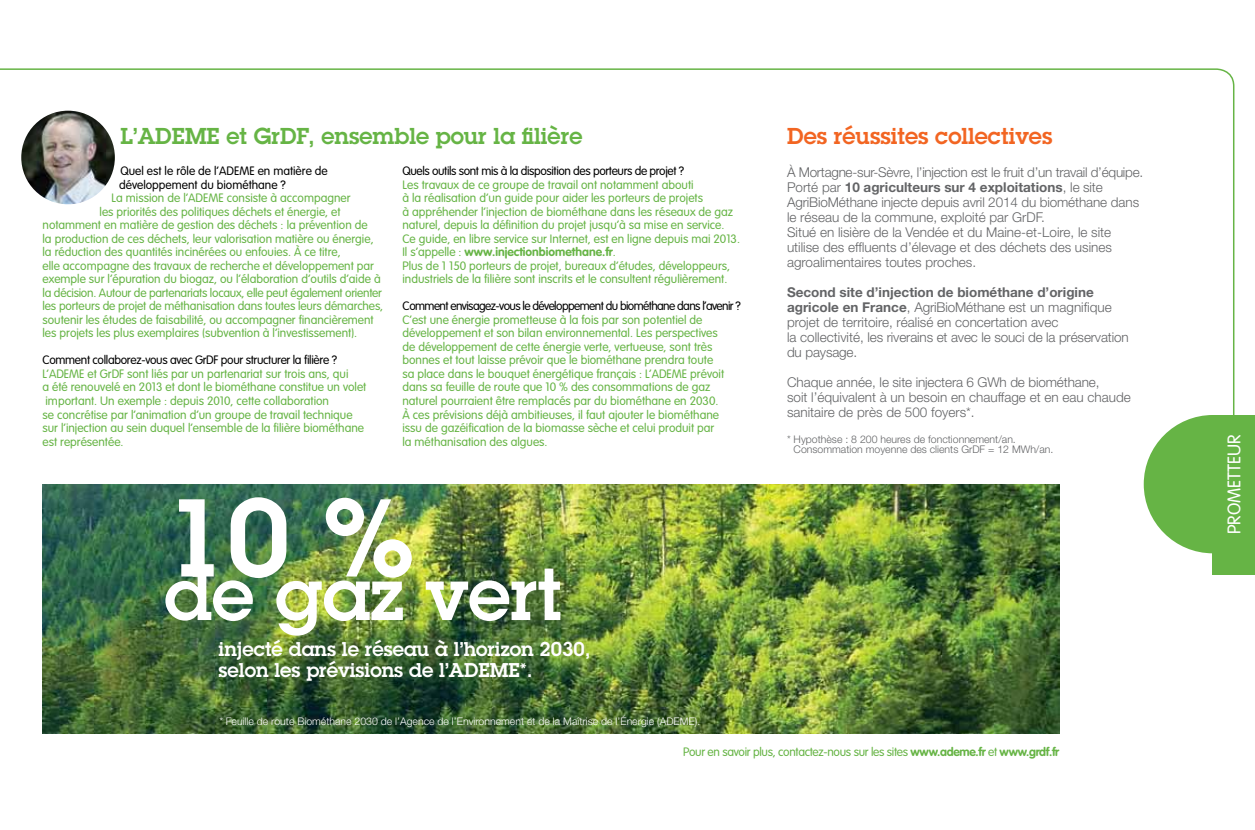
<style>
.page{position:relative;width:1255px;height:830px;background:#fff}
.page>*{position:absolute;margin:0;border:0;box-sizing:border-box;transform-origin:0 0}
.t1{font:600 108px "Lubalin Graph Std";color:#fff}
.t2{font:600 72px "Lubalin Graph Std";color:#fff}
.t3{font:600 22.5px "Lubalin Graph Std";color:#66b445}
.t4{font:600 22.5px "Lubalin Graph Std";color:#f26522}
.t5{font:600 19.5px/21px "Lubalin Graph Std";color:#fff}
.t6{font:300 18px "VAG Rounded Std";color:#fff}
.t7{font:300 13.5px/15px "Helvetica Neue LT";color:#636466}
.t8{font:300 12px/13.5px "VAG Rounded Std";color:#66b445}
.t9{font:300 12px "VAG Rounded Std";letter-spacing:-.03em;color:#000}
.t10{font:300 12px "VAG Rounded Std";letter-spacing:-.025em;color:#66b445}
.t11{font:300 12px "VAG Rounded Std";letter-spacing:-.02em;color:#66b445}
.t12{font:300 12px "VAG Rounded Std";letter-spacing:-.05em;color:#000}
.t13{font:300 12px/13.5px "VAG Rounded Std";color:#000}
.t14{font:300 10.5px "Helvetica Neue LT";color:#fff}
.t15{font:300 10.5px/10.5px "Helvetica Neue LT";color:#636466}
.s1{font-weight:700}
</style>
<div class="page">
<div style="left:1212px;top:415px;width:42px;height:159px;background:#66b445"></div>
<svg style="left:0;top:68px;width:1235px;height:347px"></svg>
<svg style="left:1143px;top:415px;width:69px;height:138px"></svg>
<img style="left:43px;top:484px;width:1016px;height:249px">
<img style="left:21px;top:111px;width:94px;height:93px;border-radius:47px">
<h3 class="t3" style="left:121px;top:121px;width:463px">L’ADEME et GrDF, ensemble pour la filière</h3>
<p class="t13" style="left:119px;top:165px;width:210px;text-indent:139px">en matière de développement du biométhane ?</p>
<p class="t8" style="left:112px;top:192px;width:100px">La mission de l’ADEME</p>
<p class="t8" style="left:227px;top:192px;width:125px">consiste à accompagner</p>
<p class="t8" style="left:100px;top:205px;width:242px">les priorités des politiques déchets et énergie, et</p>
<p class="t8" style="left:43px;top:219px;width:327px">notamment en matière de gestion des déchets : la prévention de</p>
<p class="t8" style="left:43px;top:232px;width:332px">la production de ces déchets, leur valorisation matière ou énergie,</p>
<p class="t8" style="left:43px;top:246px;width:300px">la réduction des quantités incinérées ou enfouies. à ce titre,</p>
<p class="t8" style="left:43px;top:259px;width:333px">elle accompagne des travaux de recherche et développement par</p>
<p class="t8" style="left:43px;top:273px;width:339px">exemple sur l’épuration du biogaz, ou l’élaboration d’outils d’aide à</p>
<p class="t11" style="left:43px;top:286px;width:341px">la décision. Autour de partenariats locaux, elle peut également orienter</p>
<p class="t8" style="left:43px;top:300px;width:342px">les porteurs de projet de méthanisation dans toutes leurs démarches,</p>
<p class="t8" style="left:43px;top:313px;width:333px">soutenir les études de faisabilité, ou accompagner financièrement</p>
<p class="t8" style="left:43px;top:327px;width:316px">les projets les plus exemplaires (subvention à l’investissement).</p>
<p class="t9" style="left:43px;top:353px;width:296px">Comment collaborez-vous avec GrDF pour structurer la filière ?</p>
<p class="t8" style="left:43px;top:367px;width:29px">L’ADEME</p>
<p class="t13" style="left:121px;top:165px;width:121px">Quel est le rôle de l’ADEME</p>
<p class="t8" style="left:43px;top:367px;width:325px;text-indent:45px">et GrDF sont liés par un partenariat sur trois ans, qui<br>a été renouvelé en 2013 et dont le biométhane constitue un volet important. Un exemple : depuis 2010, cette collaboration<br>se concrétise par l’animation d’un groupe de travail technique sur l’injection au sein duquel l’ensemble de la filière biométhane est représentée.</p>
<p class="t9" style="left:402px;top:164px;width:283px">Quels outils sont mis à la disposition des porteurs de projet ?</p>
<p class="t8" style="left:402px;top:178px;width:339px">Les travaux de ce groupe de travail ont notamment abouti<br>à la réalisation d’un guide pour aider les porteurs de projets<br>à appréhender l’injection de biométhane dans les réseaux de gaz naturel, depuis la définition du projet jusqu’à sa mise en service.<br>Ce guide, en libre service sur Internet, est en ligne depuis mai 2013.<br>Il s’appelle : <span class="s1">www.injectionbiomethane.fr</span>.<br>Plus de 1 150 porteurs de projet, bureaux d’études, développeurs, industriels de la filière sont inscrits et le consultent régulièrement.</p>
<p class="t12" style="left:402px;top:299px;width:340px">Comment envisagez-vous le développement du biométhane dans l’avenir ?</p>
<p class="t8" style="left:402px;top:313px;width:317px">C’est une énergie prometteuse à la fois par son potentiel de développement et son bilan environnemental. Les perspectives de développement de cette énergie verte, vertueuse, sont très bonnes et tout laisse prévoir que le biométhane prendra toute sa place dans le bouquet énergétique français : L’ADEME</p>
<p class="t8" style="left:402px;top:367px;width:323px;text-indent:288px">prévoit dans sa feuille de route que 10 % des consommations de gaz naturel pourraient être remplacés par du biométhane en 2030. à ces prévisions déjà ambitieuses, il faut ajouter le biométhane issu de gazéification de la biomasse sèche et celui produit par la méthanisation des algues.</p>
<h1 class="t1" style="left:164px;top:466px;width:252px">10 %</h1>
<h2 class="t2" style="left:164px;top:546px;width:399px">de gaz vert</h2>
<h3 class="t5" style="left:218px;top:638px;width:373px">injecté dans le réseau à l’horizon 2030, selon les prévisions de l’ADEME*.</h3>
<p class="t14" style="left:219px;top:714px;width:482px">* Feuille de route Biométhane 2030 de l’Agence de l’Environnement et de la Maîtrise de l’énergie (ADEME).</p>
<h3 class="t4" style="left:787px;top:121px;width:267px">Des réussites collectives</h3>
<p class="t7" style="left:787px;top:164px;width:357px">à Mortagne-sur-Sèvre, l’injection est le fruit d’un travail d’équipe.<br>Porté par <span class="s1">10 agriculteurs sur 4 exploitations</span>, le site AgriBioMéthane injecte depuis avril 2014 du biométhane dans le réseau de la commune, exploité par GrDF.<br>Situé en lisière de la Vendée et du Maine-et-Loire, le site utilise des effluents d’élevage et des déchets des usines agroalimentaires toutes proches.</p>
<p class="t7" style="left:787px;top:284px;width:343px"><span class="s1">Second site d’injection de biométhane d’origine agricole en France</span>, AgriBioMéthane est un magnifique projet de territoire, réalisé en concertation avec<br>la collectivité, les riverains et avec le souci de la préservation du paysage.</p>
<p class="t7" style="left:787px;top:374px;width:345px">Chaque année, le site injectera 6 GWh de biométhane,<br>soit l’équivalent à un besoin en chauffage et en eau chaude sanitaire de près de 500 foyers*.</p>
<p class="t15" style="left:793px;top:433px;width:261px;text-indent:-7px">* Hypothèse : 8 200 heures de fonctionnement/an.<br>Consommation moyenne des clients GrDF = 12 MWh/an.</p>
<p class="t10" style="left:683px;top:744px;width:377px">Pour en savoir plus, contactez-nous sur les sites <span class="s1">www.ademe.fr</span> et <span class="s1">www.grdf.fr</span></p>
<h3 class="t6" style="left:1223px;top:533px;width:101px;rotate:-90deg">prometteur</h3>
</div>
